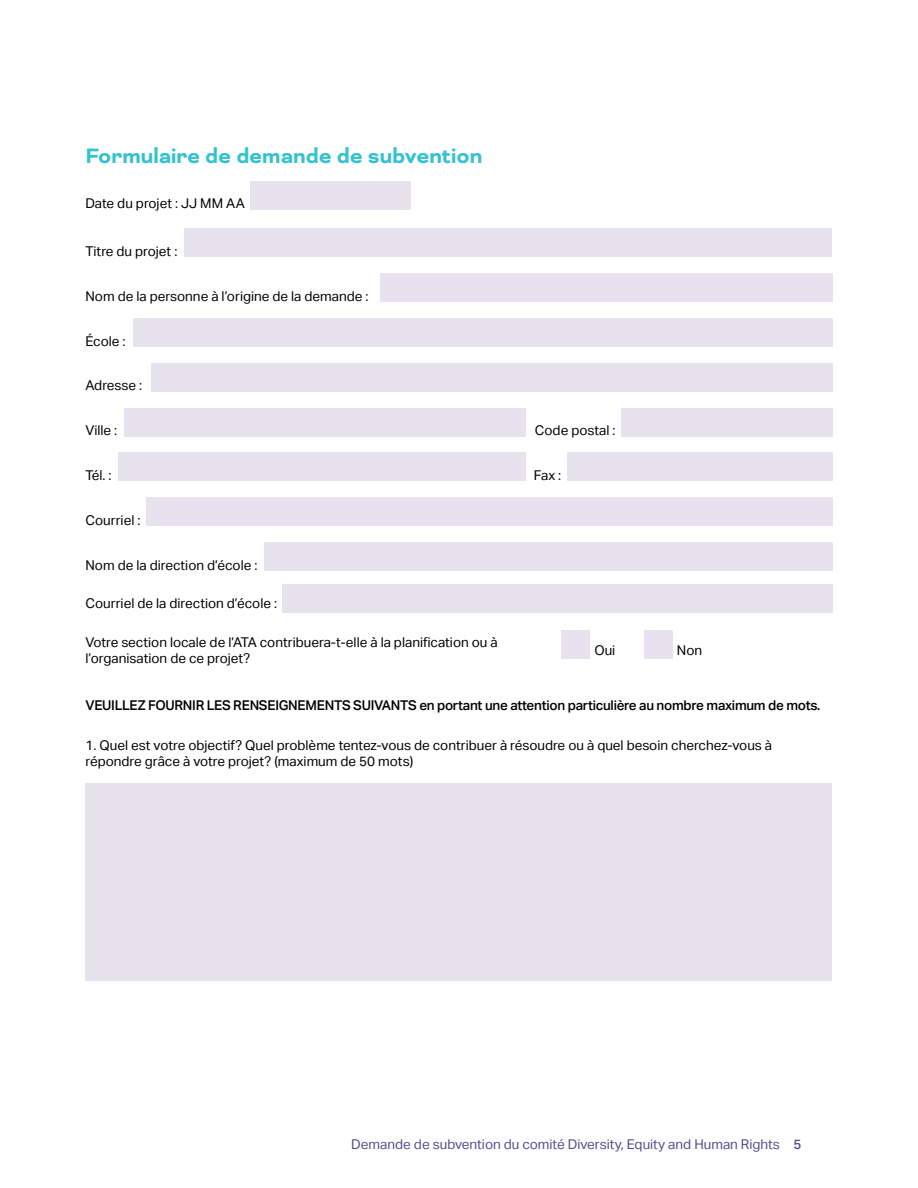
<style>
.page{position:relative;width:918px;height:1188px;background:#fff}
.page>*{position:absolute;margin:0;border:0;box-sizing:border-box;transform-origin:0 0}
.t1{font:700 24px "Bicyclette";color:#36c1cf}
.t2{font:13.5px/16.2px "Aktiv Grotesk";color:#000}
.t3{font:500 13.5px "Aktiv Grotesk";letter-spacing:-.02em;color:#000}
.t4{font:13.5px "Aktiv Grotesk";color:#574b90}
.s1{font-weight:500}
</style>
<div class="page">
<div style="left:184px;top:229px;width:648px;height:28px;background:#e6e3ee"></div>
<div style="left:380px;top:273px;width:452px;height:29px;background:#e6e3ee"></div>
<div style="left:133px;top:318px;width:699px;height:29px;background:#e6e3ee"></div>
<div style="left:151px;top:363px;width:681px;height:29px;background:#e6e3ee"></div>
<div style="left:621px;top:408px;width:211px;height:28px;background:#e6e3ee"></div>
<div style="left:124px;top:408px;width:402px;height:28px;background:#e6e3ee"></div>
<div style="left:567px;top:452px;width:265px;height:29px;background:#e6e3ee"></div>
<div style="left:146px;top:497px;width:686px;height:29px;background:#e6e3ee"></div>
<div style="left:264px;top:542px;width:568px;height:29px;background:#e6e3ee"></div>
<div style="left:561px;top:630px;width:29px;height:29px;background:#e6e3ee"></div>
<div style="left:644px;top:630px;width:29px;height:29px;background:#e6e3ee"></div>
<div style="left:118px;top:452px;width:408px;height:29px;background:#e6e3ee"></div>
<div style="left:250px;top:181px;width:161px;height:29px;background:#e6e3ee"></div>
<div style="left:282px;top:584px;width:550px;height:29px;background:#e6e3ee"></div>
<div style="left:86px;top:783px;width:746px;height:198px;background:#e6e3ee"></div>
<h1 class="t1" style="left:86px;top:142px;width:398px">Formulaire de demande de subvention</h1>
<p class="t2" style="left:85px;top:195px;width:161px">Date du projet : JJ MM AA</p>
<p class="t2" style="left:85px;top:243px;width:93px">Titre du projet :</p>
<p class="t2" style="left:85px;top:288px;width:285px">Nom de la personne à l’origine de la demande :</p>
<p class="t2" style="left:85px;top:333px;width:42px">École :</p>
<p class="t2" style="left:85px;top:378px;width:58px">Adresse :</p>
<p class="t2" style="left:85px;top:422px;width:33px">Ville :</p>
<p class="t2" style="left:535px;top:422px;width:82px">Code postal :</p>
<p class="t2" style="left:85px;top:467px;width:28px">Tél. :</p>
<p class="t2" style="left:534px;top:467px;width:29px">Fax :</p>
<p class="t2" style="left:85px;top:512px;width:56px">Courriel :</p>
<p class="t2" style="left:85px;top:557px;width:173px">Nom de la direction d’école :</p>
<p class="t2" style="left:85px;top:596px;width:193px">Courriel de la direction d’école :</p>
<p class="t2" style="left:86px;top:634px;width:414px">Votre section locale de l’ATA contribuera-t-elle à la planification ou à l’organisation de ce projet?</p>
<p class="t2" style="left:594px;top:643px;width:22px">Oui</p>
<p class="t2" style="left:677px;top:643px;width:27px">Non</p>
<p class="t3" style="left:86px;top:698px;width:736px">VEUILLEZ FOURNIR LES RENSEIGNEMENTS SUIVANTS en portant une attention particulière au nombre maximum de mots.</p>
<p class="t2" style="left:86px;top:737px;width:688px">1. Quel est votre objectif? Quel problème tentez-vous de contribuer à résoudre ou à quel besoin cherchez-vous à répondre grâce à votre projet? (maximum de 50 mots)</p>
<p class="t4" style="left:351px;top:1136px;width:452px">Demande de subvention du comité Diversity, Equity and Human Rights <span class="s1">5</span></p>
</div>
